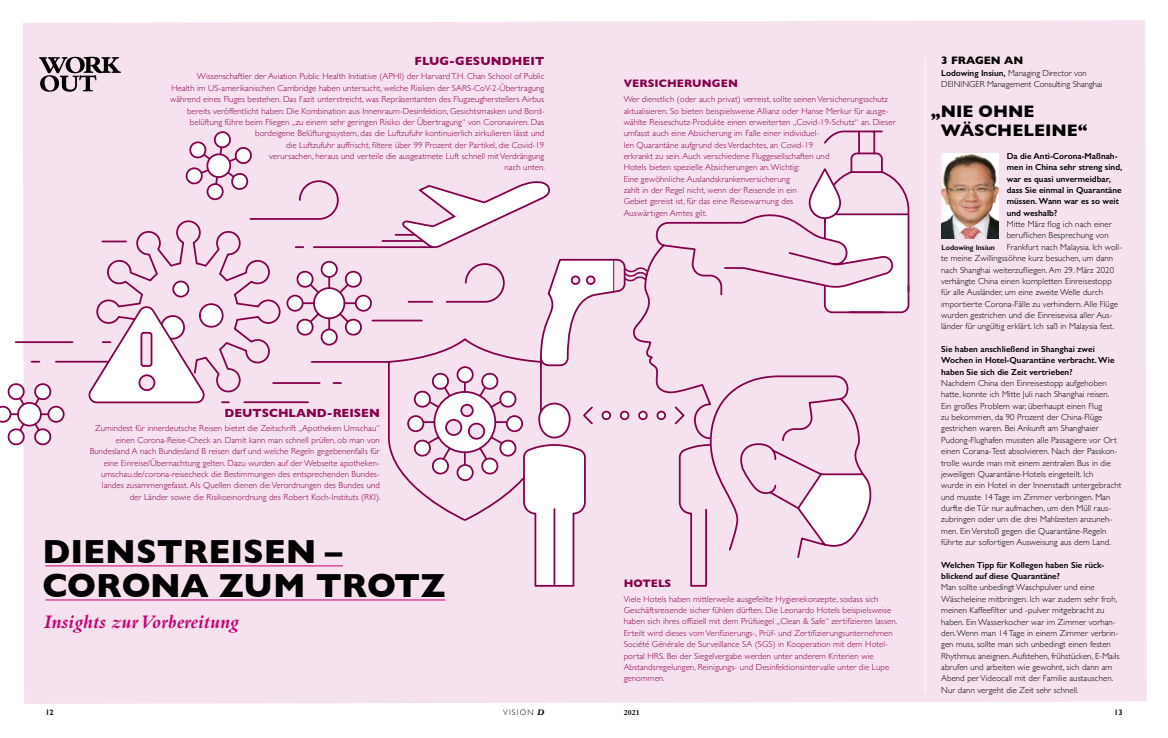
<style>
.page{position:relative;width:1168px;height:738px;background:#fff}
.page>*{position:absolute;margin:0;border:0;box-sizing:border-box;transform-origin:0 0}
.t1{font:700 34px/34px "Gill Sans";color:#000}
.t2{font:italic 700 20px "Bembo";color:#c70076}
.t3{font:700 17px/19px "Gill Sans";color:#000}
.t4{font:700 12px "Gill Sans";color:#85004d}
.t5{font:700 11px "Gill Sans";letter-spacing:.01em;color:#85004d}
.t6{font:700 11px "Gill Sans";color:#000}
.t7{font:300 8.8px/11.3px "Gill Sans";letter-spacing:.01em;color:#85004d}
.t8{font:300 8.8px/11.3px "Gill Sans";letter-spacing:.01em;color:#000}
.t9{font:600 8.8px/11.3px "Gill Sans";color:#000}
.t10{font:300 8px "Gill Sans";letter-spacing:.15em;color:#000}
.t11{font:600 8px "Gill Sans";color:#000}
.t12{font:700 8px "Bembo";color:#000}
.t13{font:600 7.5px "Gill Sans";color:#000}
.s1{font-weight:600}
.s2{font-family:"Bembo";font-weight:800;font-style:italic;font-size:8.8px}
</style>
<div class="page">
<div style="left:23px;top:20px;width:1124px;height:683px;background:#f6e2ee"></div>
<hr style="left:45px;top:599px;width:400px;height:1px;background:#c70076">
<hr style="left:45px;top:565px;width:298px;height:1px;background:#c70076">
<svg style="left:39px;top:57px;width:82px;height:35px;background:#9f929a"></svg>
<img style="left:941px;top:153px;width:57px;height:85px">
<hr style="left:925px;top:57px;width:1px;height:635px;background:#fff">
<hr style="left:56px;top:360px;width:69px;height:2px;background:#85004d">
<svg style="left:32px;top:360px;width:7px;height:2px"></svg>
<hr style="left:312px;top:361px;width:76px;height:1px;background:#85004d">
<hr style="left:372px;top:319px;width:50px;height:2px;background:#85004d">
<div style="left:356px;top:295px;width:15px;height:15px;background:#fff;border-radius:50%"></div>
<div style="left:355px;top:294px;width:17px;height:17px;border:2px solid #85004d;border-radius:50%"></div>
<hr style="left:16px;top:341px;width:57px;height:2px;background:#85004d">
<hr style="left:314px;top:246px;width:120px;height:2px;background:#85004d">
<svg style="left:88px;top:129px;width:276px;height:275px;background:#eed4e4"></svg>
<hr style="left:382px;top:240px;width:45px;height:2px;background:#85004d">
<svg style="left:387px;top:130px;width:523px;height:457px;background:#f1dae8"></svg>
<div style="left:572px;top:276px;width:7px;height:8px;background:#f6e2ee;border-radius:50%"></div>
<div style="left:571px;top:275px;width:9px;height:10px;border:2px solid #85004d;border-radius:50%"></div>
<div style="left:587px;top:276px;width:8px;height:8px;background:#f6e2ee;border-radius:50%"></div>
<div style="left:586px;top:275px;width:9px;height:10px;border:2px solid #85004d;border-radius:50%"></div>
<svg style="left:48px;top:406px;width:16px;height:15px"></svg>
<div style="left:48px;top:405px;width:17px;height:17px;border:2px solid #85004d;border-radius:50%"></div>
<svg style="left:0;top:380px;width:56px;height:66px"></svg>
<h3 class="t4" style="left:414px;top:51px;width:131px">FLUG-GESUNDHEIT</h3>
<p class="t7" style="left:170px;top:70px;width:376px;text-align:right">Wissenschaftler der Aviation Public Health Initiative (APHI) der Harvard T.H. Chan School of Public<br>Health im US-amerikanischen Cambridge haben untersucht, welche Risiken der SARS-CoV-2-Übertragung während eines Fluges bestehen. Das Fazit unterstreicht, was Repräsentanten des Flugzeugherstellers Airbus bereits veröffentlicht haben: Die Kombination aus Innenraum-Desinfektion, Gesichtsmasken und Bord&shy;belüftung führe beim Fliegen „zu einem sehr geringen Risiko der Übertragung“ von Coronaviren. Das bordeigene Belüftungssystem, das die Luftzufuhr kontinuierlich zirkulieren lässt und<br>die Luftzufuhr auffrischt, filtere über 99 Prozent der Partikel, die Covid-19<br>verursachen, heraus und verteile die ausgeatmete Luft schnell mit Verdrängung<br>nach unten.</p>
<p class="t5" style="left:624px;top:74px;width:116px">VERSICHERUNGEN</p>
<p class="t7" style="left:624px;top:93px;width:273px">Wer dienstlich (oder auch privat) verreist, sollte seinen Versicherungsschutz aktualisieren. So bieten beispielsweise Allianz oder Hanse Merkur für ausge&shy;wählte Reiseschutz-Produkte einen erweiterten „Covid-19-Schutz“ an. Dieser umfasst auch eine Absicherung im Falle einer individuel-<br>len Quarantäne aufgrund des Verdachtes, an Covid-19<br>erkrankt zu sein. Auch verschiedene Fluggesellschaften und<br>Hotels bieten spezielle Absicherungen an. Wichtig:<br>Eine gewöhnliche Auslandskrankenversicherung<br>zahlt in der Regel nicht, wenn der Reisende in ein<br>Gebiet gereist ist, für das eine Reisewarnung des<br>Auswärtigen Amtes gilt.</p>
<h3 class="t4" style="left:225px;top:403px;width:157px">DEUTSCHLAND-REISEN</h3>
<p class="t7" style="left:90px;top:422px;width:292px;text-align:right">Zumindest für innerdeutsche Reisen bietet die Zeitschrift „Apotheken Umschau“ einen Corona-Reise-Check an. Damit kann man schnell prüfen, ob man von Bundesland A nach Bundesland B reisen darf und welche Regeln gegebenenfalls für eine Einreise/Übernachtung gelten. Dazu wurden auf der Webseite apotheken&shy;umschau.de/corona-reisecheck die Bestimmungen des entsprechenden Bundes&shy;landes zusammengefasst. Als Quellen dienen die Verordnungen des Bundes und der Länder sowie die Risikoeinordnung des Robert Koch-Instituts (RKI).</p>
<h1 class="t1" style="left:43px;top:533px;width:404px">DIENSTREISEN –<br>CORONA ZUM TROTZ</h1>
<h2 class="t2" style="left:44px;top:610px;width:197px">Insights zur Vorbereitung</h2>
<p class="t5" style="left:624px;top:573px;width:49px">HOTELS</p>
<p class="t7" style="left:624px;top:592px;width:275px">Viele Hotels haben mittlerweile ausgefeilte Hygienekonzepte, sodass sich Geschäftsreisende sicher fühlen dürften. Die Leonardo Hotels beispielsweise haben sich ihres offiziell mit dem Prüfsiegel „Clean &amp; Safe“ zertifizieren lassen.<br>Erteilt wird dieses vom Verifizierungs-, Prüf- und Zertifizierungsunternehmen Société Générale de Surveillance SA (SGS) in Kooperation mit dem Hotel&shy;portal HRS. Bei der Siegelvergabe werden unter anderem Kriterien wie Abstandsregelungen, Reinigungs- und Desinfektionsintervalle unter die Lupe genommen.</p>
<p class="t6" style="left:941px;top:52px;width:84px">3 FRAGEN AN</p>
<p class="t8" style="left:941px;top:67px;width:163px"><span class="s1">Lodowing Insiun,</span> Managing Director von<br>DEININGER Management Consulting Shanghai</p>
<h3 class="t3" style="left:941px;top:101px;width:148px;text-indent:-10px">„NIE OHNE<br>WÄSCHELEINE“</h3>
<p class="t9" style="left:1007px;top:150px;width:117px">Da die Anti-Corona-Maßnah&shy;men in China sehr streng sind, war es quasi unvermeidbar, dass Sie einmal in Quarantäne müssen. Wann war es so weit und weshalb?</p>
<p class="t8" style="left:1007px;top:218px;width:106px">Mitte März flog ich nach einer</p>
<p class="t8" style="left:1007px;top:229px;width:103px">berufl ichen Besprechung von</p>
<p class="t8" style="left:1007px;top:241px;width:117px">Frankfurt nach Malaysia. Ich woll-</p>
<p class="t8" style="left:941px;top:252px;width:173px">te meine Zwillingssöhne kurz besuchen, um dann</p>
<p class="t8" style="left:941px;top:263px;width:174px">nach Shanghai weiterzufl iegen. Am 29. März 2020</p>
<p class="t8" style="left:941px;top:275px;width:172px">verhängte China einen kompletten Einreisestopp</p>
<p class="t8" style="left:941px;top:286px;width:163px">für alle Ausländer, um eine zweite Welle durch</p>
<p class="t8" style="left:941px;top:297px;width:178px">importierte Corona-Fälle zu verhindern. Alle Flüge</p>
<p class="t8" style="left:941px;top:309px;width:172px">wurden gestrichen und die Einreisevisa aller Aus-</p>
<p class="t8" style="left:941px;top:320px;width:174px">länder für ungültig erklärt. Ich saß in Malaysia fest.</p>
<p class="t9" style="left:941px;top:343px;width:175px">Sie haben anschließend in Shanghai zwei<br>Wochen in Hotel-Quarantäne verbracht. Wie haben Sie sich die Zeit vertrieben?</p>
<p class="t8" style="left:941px;top:377px;width:182px">Nachdem China den Einreisestopp aufgehoben hatte, konnte ich Mitte Juli nach Shanghai reisen.<br>Ein großes Problem war, überhaupt einen Flug<br>zu bekommen, da 90 Prozent der China-Flüge gestrichen waren. Bei Ankunft am Shanghaier Pudong-Flughafen mussten alle Passagiere vor Ort einen Corana-Test absolvieren. Nach der Passkon&shy;trolle wurde man mit einem zentralen Bus in die jeweiligen Quarantäne-Hotels eingeteilt. Ich<br>wurde in ein Hotel in der Innenstadt untergebracht und musste 14 Tage im Zimmer verbringen. Man durfte die Tür nur aufmachen, um den Müll raus&shy;zubringen oder um die drei Mahlzeiten anzuneh&shy;men. Ein Verstoß gegen die Quarantäne-Regeln führte zur sofortigen Ausweisung aus dem Land.</p>
<p class="t9" style="left:941px;top:558px;width:164px">Welchen Tipp für Kollegen haben Sie rück&shy;blickend auf diese Quarantäne?</p>
<p class="t8" style="left:941px;top:581px;width:180px">Man sollte unbedingt Waschpulver und eine Wäscheleine mitbringen. Ich war zudem sehr froh, meinen Kaffeefilter und -pulver mitgebracht zu haben. Ein Wasserkocher war im Zimmer vorhan&shy;den. Wenn man 14 Tage in einem Zimmer verbrin&shy;gen muss, sollte man sich unbedingt einen festen Rhythmus aneignen. Aufstehen, frühstücken, E-Mails abrufen und arbeiten wie gewohnt, sich dann am Abend per Videocall mit der Familie austauschen.<br>Nur dann vergeht die Zeit sehr schnell.</p>
<p class="t13" style="left:941px;top:242px;width:55px">Lodowing Insiun</p>
<p class="t11" style="left:45px;top:707px;width:10px">12</p>
<p class="t10" style="left:503px;top:705px;width:43px">VISION <span class="s2">D</span></p>
<p class="t12" style="left:624px;top:707px;width:17px">2021</p>
<p class="t11" style="left:1114px;top:707px;width:10px">13</p>
</div>
